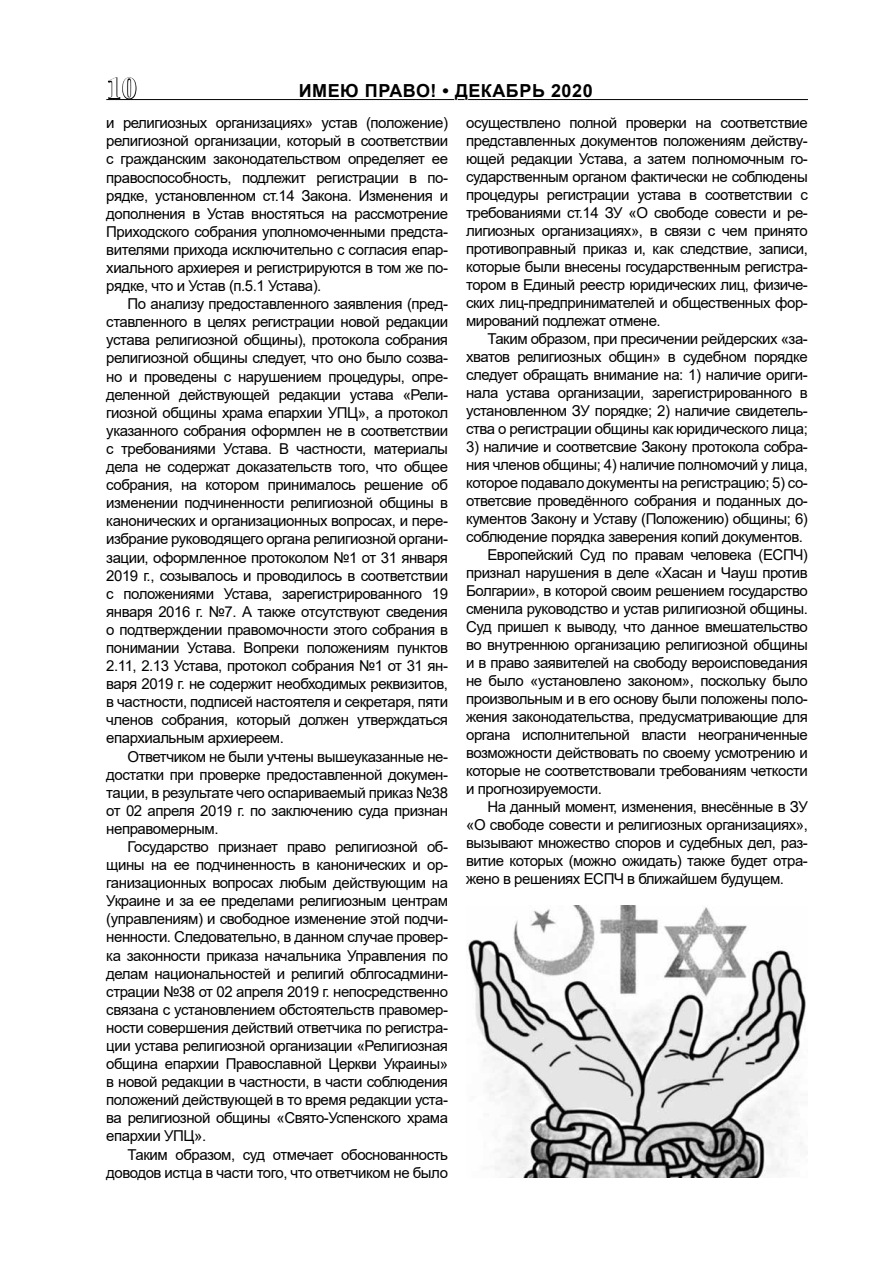
<style>
.page{position:relative;width:893px;height:1263px;background:#fff}
.page>*{position:absolute;margin:0;border:0;box-sizing:border-box;transform-origin:0 0}
.t1{font:700 30px "Times New Roman";color:#fff}
.t2{font:700 18px "Arial";letter-spacing:.03em;color:#000}
.t3{font:15px/18.1px "Arial";letter-spacing:-.03em;color:#000;text-align:justify}
</style>
<div class="page">
<hr style="left:106px;top:99px;width:702px;height:1px;background:#000">
<svg style="left:107px;top:77px;width:30px;height:24px"></svg>
<svg style="left:299px;top:99px;width:311px;height:2px"></svg>
<img style="left:467px;top:906px;width:339px;height:272px">
<h1 class="t1" style="left:107px;top:67px;width:31px">10</h1>
<p class="t2" style="left:299px;top:78px;width:295px">ИМЕЮ ПРАВО! • ДЕКАБРЬ 2020</p>
<p class="t2" style="left:307px;top:79px;width:262px">МЕНТОР #16 ● АВГУСТ 2018</p>
<p class="t3" style="left:106px;top:114px;width:343px">и религиозных организациях» устав (положение) религиозной организации, который в соответствии с гражданским законодательством определяет ее правоспособность, подлежит регистрации в по&shy;рядке, установленном ст.14 Закона. Изменения и дополнения в Устав вностяться на рассмотрение Приходского собрания уполномоченными предста&shy;вителями прихода исключительно с согласия епар&shy;хиального архиерея и регистрируются в том же по&shy;рядке, что и Устав (п.5.1 Устава).</p>
<p class="t3" style="left:106px;top:295px;width:343px;text-indent:21px">По анализу предоставленного заявления (пред&shy;ставленного в целях регистрации новой редакции устава религиозной общины), протокола собрания религиозной общины следует, что оно было созва&shy;но и проведены с нарушением процедуры, опре&shy;деленной действующей редакции устава «Рели&shy;гиозной общины храма епархии УПЦ», а протокол указанного собрания оформлен не в соответствии с требованиями Устава. В частности, материалы дела не содержат доказательств того, что общее собрания, на котором принималось решение об изменении подчиненности религиозной общины в канонических и организационных вопросах, и пере&shy;избрание руководящего органа религиозной органи&shy;зации, оформленное протоколом №1 от 31 января 2019 г., созывалось и проводилось в соответствии с положениями Устава, зарегистрированного 19 января 2016 г. №7. А также отсутствуют сведения о подтверждении правомочности этого собрания в понимании Устава. Вопреки положениям пунктов 2.11, 2.13 Устава, протокол собрания №1 от 31 ян&shy;варя 2019 г. не содержит необходимых реквизитов, в частности, подписей настоятеля и секретаря, пяти членов собрания, который должен утверждаться епархиальным архиереем.</p>
<p class="t3" style="left:106px;top:747px;width:343px;text-indent:21px">Ответчиком не были учтены вышеуказанные не&shy;достатки при проверке предоставленной докумен&shy;тации, в результате чего оспариваемый приказ №38 от 02 апреля 2019 г. по заключению суда признан неправомерным.</p>
<p class="t3" style="left:106px;top:837px;width:343px;text-indent:21px">Государство признает право религиозной об&shy;щины на ее подчиненность в канонических и ор&shy;ганизационных вопросах любым действующим на Украине и за ее пределами религиозным центрам (управлениям) и свободное изменение этой подчи&shy;ненности. Следовательно, в данном случае провер&shy;ка законности приказа начальника Управления по делам национальностей и религий облгосадмини&shy;страции №38 от 02 апреля 2019 г. непосредственно связана с установлением обстоятельств правомер&shy;ности совершения действий ответчика по регистра&shy;ции устава религиозной организации «Религиозная община епархии Православной Церкви Украины» в новой редакции в частности, в части соблюдения положений действующей в то время редакции уста&shy;ва религиозной общины «Свято-Успенского храма епархии УПЦ».</p>
<p class="t3" style="left:106px;top:1145px;width:343px;text-align:right">Таким образом, суд отмечает обоснованность доводов истца в части того, что ответчиком не было</p>
<p class="t3" style="left:466px;top:114px;width:343px">осуществлено полной проверки на соответствие представленных документов положениям действу&shy;ющей редакции Устава, а затем полномочным го&shy;сударственным органом фактически не соблюдены процедуры регистрации устава в соответствии с требованиями ст.14 ЗУ «О свободе совести и ре&shy;лигиозных организациях», в связи с чем принято противоправный приказ и, как следствие, записи, которые были внесены государственным регистра&shy;тором в Единый реестр юридических лиц, физиче&shy;ских лиц-предпринимателей и общественных фор&shy;мирований подлежат отмене.</p>
<p class="t3" style="left:466px;top:330px;width:343px;text-indent:21px">Таким образом, при пресичении рейдерских «за&shy;хватов религиозных общин» в судебном порядке следует обращать внимание на: 1) наличие ориги&shy;нала устава организации, зарегистрированного в установленном ЗУ порядке; 2) наличие свидетель&shy;ства о регистрации общины как юридического лица;</p>
<p class="t3" style="left:466px;top:438px;width:343px">3) наличие и соответсвие Закону протокола собра-</p>
<p class="t3" style="left:466px;top:456px;width:343px">ния членов общины; 4) наличие полномочий у лица,</p>
<p class="t3" style="left:466px;top:474px;width:343px">которое подавало документы на регистрацию; 5) со-</p>
<p class="t3" style="left:466px;top:492px;width:343px">ответсвие проведённого собрания и поданных до-</p>
<p class="t3" style="left:466px;top:510px;width:343px">кументов Закону и Уставу (Положению) общины; 6)</p>
<p class="t3" style="left:466px;top:528px;width:338px">соблюдение порядка заверения копий документов.</p>
<p class="t3" style="left:487px;top:546px;width:322px">Европейский Суд по правам человека (ЕСПЧ)</p>
<p class="t3" style="left:466px;top:564px;width:343px">признал нарушения в деле «Хасан и Чауш против</p>
<p class="t3" style="left:466px;top:582px;width:343px">Болгарии», в которой своим решением государство</p>
<p class="t3" style="left:466px;top:600px;width:343px">сменила руководство и устав рилигиозной общины.</p>
<p class="t3" style="left:466px;top:618px;width:343px">Суд пришел к выводу, что данное вмешательство</p>
<p class="t3" style="left:466px;top:636px;width:343px">во внутреннюю организацию религиозной общины</p>
<p class="t3" style="left:466px;top:654px;width:343px">и в право заявителей на свободу вероисповедания</p>
<p class="t3" style="left:466px;top:672px;width:343px">не было «установлено законом», поскольку было</p>
<p class="t3" style="left:466px;top:690px;width:343px">произвольным и в его основу были положены поло-</p>
<p class="t3" style="left:466px;top:708px;width:343px">жения законодательства, предусматривающие для</p>
<p class="t3" style="left:466px;top:726px;width:343px">органа исполнительной власти неограниченные</p>
<p class="t3" style="left:466px;top:744px;width:343px">возможности действовать по своему усмотрению и</p>
<p class="t3" style="left:466px;top:762px;width:343px">которые не соответствовали требованиям четкости</p>
<p class="t3" style="left:466px;top:780px;width:137px">и прогнозируемости.</p>
<p class="t3" style="left:487px;top:798px;width:322px">На данный момент, изменения, внесённые в ЗУ</p>
<p class="t3" style="left:466px;top:816px;width:343px">«О свободе совести и религиозных организациях»,</p>
<p class="t3" style="left:466px;top:834px;width:343px">вызывают множество споров и судебных дел, раз-</p>
<p class="t3" style="left:466px;top:852px;width:343px">витие которых (можно ожидать) также будет отра-</p>
<p class="t3" style="left:466px;top:870px;width:319px">жено в решениях ЕСПЧ в ближайшем будущем.</p>
</div>
